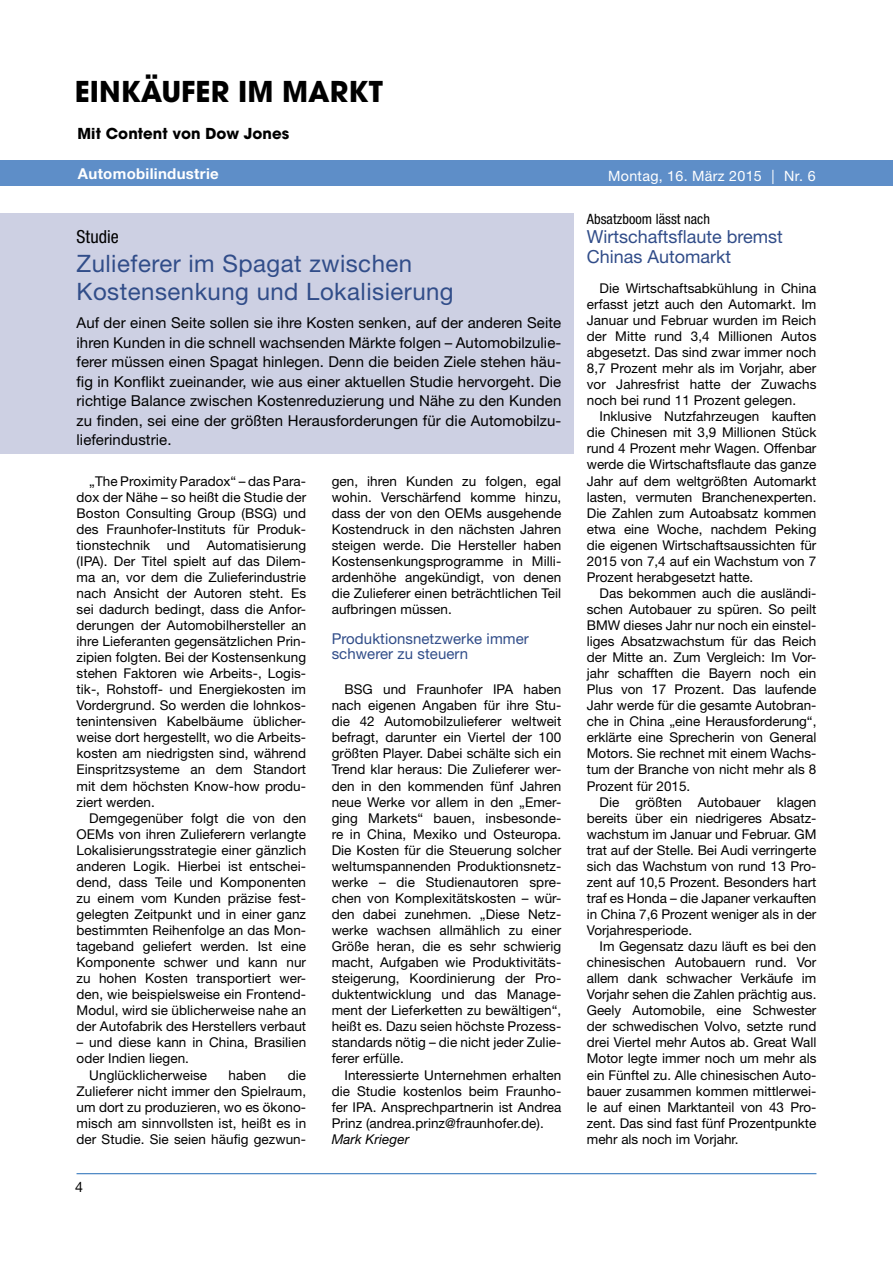
<style>
.page{position:relative;width:893px;height:1263px;background:#fff}
.page>*{position:absolute;margin:0;border:0;box-sizing:border-box;transform-origin:0 0}
.t1{font:700 28.5px "ITC Avant Garde Std";color:#000}
.t2{font:24px/28.8px "Helvetica Neue LT";letter-spacing:.02em;color:#314d89}
.t3{font:18px/19.5px "Helvetica Neue LT";color:#314d89}
.t4{font:condensed 18px "Helvetica Neue LT";letter-spacing:.005em;color:#000}
.t5{font:15px/19.5px "Helvetica Neue LT";letter-spacing:.005em;color:#000;text-align:justify}
.t6{font:15px/15.3px "Helvetica Neue LT";letter-spacing:.005em;color:#314d89}
.t7{font:700 15px "ITC Avant Garde Std";letter-spacing:.005em;color:#000}
.t8{font:700 15px "Helvetica Neue LT";letter-spacing:.02em;color:#fff}
.t9{font:14.25px "Helvetica Neue LT";letter-spacing:.02em;color:#fff}
.t10{font:condensed 14.25px "Helvetica Neue LT";letter-spacing:.005em;color:#000}
.t11{font:14.25px "Helvetica Neue LT";color:#000}
.t12{font:13.5px/16px "Helvetica Neue LT";letter-spacing:.005em;color:#000;text-align:justify}
.t13{font:italic 13.5px "Helvetica Neue LT";letter-spacing:.005em;color:#000}
</style>
<div class="page">
<hr style="left:77px;top:1173px;width:739px;height:1px;background:#3a7bbe">
<div style="left:0;top:160px;width:893px;height:26px;background:#5e8ec8"></div>
<div style="left:0;top:213px;width:573px;height:240px;background:#cdd0e3"></div>
<h1 class="t1" style="left:75px;top:72px;width:310px">EINKÄUFER IM MARKT</h1>
<p class="t7" style="left:77px;top:123px;width:213px">Mit Content von Dow Jones</p>
<p class="t8" style="left:78px;top:164px;width:142px">Automobilindustrie</p>
<h3 class="t4" style="left:77px;top:226px;width:44px">Studie</h3>
<h2 class="t2" style="left:77px;top:248px;width:379px">Zulieferer im Spagat zwischen<br>Kostensenkung und Lokalisierung</h2>
<p class="t5" style="left:77px;top:313px;width:486px">Auf der einen Seite sollen sie ihre Kosten senken, auf der anderen Seite ihren Kunden in die schnell wachsenden Märkte folgen – Automobilzulie&shy;ferer müssen einen Spagat hinlegen. Denn die beiden Ziele stehen häu-昀椀g in Kon昀氀ikt zueinander, wie aus einer aktuellen Studie hervorgeht. Die richtige Balance zwischen Kostenreduzierung und Nähe zu den Kunden zu 昀椀nden, sei eine der größten Herausforderungen für die Automobilzu&shy;lieferindustrie.</p>
<p class="t12" style="left:77px;top:472px;width:231px;text-indent:13px">„The Proximity Paradox“ – das Para&shy;dox der Nähe – so heißt die Studie der Boston Consulting Group (BSG) und des Fraunhofer-Instituts für Produk&shy;tionstechnik und Automatisierung (IPA). Der Titel spielt auf das Dilem&shy;ma an, vor dem die Zulieferindustrie nach Ansicht der Autoren steht. Es sei dadurch bedingt, dass die Anfor&shy;derungen der Automobilhersteller an ihre Lieferanten gegensätzlichen Prin&shy;zipien folgten. Bei der Kostensenkung stehen Faktoren wie Arbeits-, Logis&shy;tik-, Rohstoff- und Energiekosten im Vordergrund. So werden die lohnkos&shy;tenintensiven Kabelbäume üblicher&shy;weise dort hergestellt, wo die Arbeits&shy;kosten am niedrigsten sind, während Einspritzsysteme an dem Standort mit dem höchsten Know-how produ&shy;ziert werden.</p>
<p class="t12" style="left:77px;top:810px;width:231px;text-indent:13px">Demgegenüber folgt die von den OEMs von ihren Zulieferern verlangte Lokalisierungsstrategie einer gänzlich anderen Logik. Hierbei ist entschei&shy;dend, dass Teile und Komponenten zu einem vom Kunden präzise fest&shy;gelegten Zeitpunkt und in einer ganz bestimmten Reihenfolge an das Mon&shy;tageband geliefert werden. Ist eine Komponente schwer und kann nur zu hohen Kosten transportiert wer&shy;den, wie beispielsweise ein Frontend-Modul, wird sie üblicherweise nahe an der Autofabrik des Herstellers verbaut</p>
<p class="t12" style="left:77px;top:1034px;width:231px">– und diese kann in China, Brasilien</p>
<p class="t12" style="left:77px;top:1050px;width:114px">oder Indien liegen.</p>
<p class="t12" style="left:89px;top:1066px;width:119px">Unglücklicherweise</p>
<p class="t12" style="left:229px;top:1066px;width:39px">haben</p>
<p class="t12" style="left:332px;top:472px;width:231px">gen, ihren Kunden zu folgen, egal wohin. Verschärfend komme hinzu, dass der von den OEMs ausgehende Kostendruck in den nächsten Jahren steigen werde. Die Hersteller haben Kostensenkungsprogramme in Milli&shy;ardenhöhe angekündigt, von denen die Zulieferer einen beträchtlichen Teil aufbringen müssen.</p>
<p class="t6" style="left:332px;top:631px;width:199px">Produktionsnetzwerke immer schwerer zu steuern</p>
<p class="t12" style="left:332px;top:681px;width:231px;text-indent:13px">BSG und Fraunhofer IPA haben nach eigenen Angaben für ihre Stu&shy;die 42 Automobilzulieferer weltweit befragt, darunter ein Viertel der 100 größten Player. Dabei schälte sich ein Trend klar heraus: Die Zulieferer wer&shy;den in den kommenden fünf Jahren neue Werke vor allem in den „Emer&shy;ging Markets“ bauen, insbesonde&shy;re in China, Mexiko und Osteuropa.<br>Die Kosten für die Steuerung solcher weltumspannenden Produktionsnetz&shy;werke – die Studienautoren spre&shy;chen von Komplexitätskosten – wür&shy;den dabei zunehmen. „Diese Netz&shy;werke wachsen allmählich zu einer Größe heran, die es sehr schwierig macht, Aufgaben wie Produktivitäts&shy;steigerung, Koordinierung der Pro&shy;duktentwicklung und das Manage&shy;ment der Lieferketten zu bewältigen“, heißt es. Dazu seien höchste Prozess&shy;standards nötig – die nicht jeder Zulie&shy;ferer erfülle.</p>
<p class="t12" style="left:332px;top:1066px;width:231px;text-indent:13px">Interessierte Unternehmen erhalten die Studie kostenlos beim Fraunho&shy;fer IPA. Ansprechpartnerin ist Andrea Prinz (andrea.prinz@fraunhofer.de).</p>
<p class="t13" style="left:332px;top:1131px;width:79px">Mark Krieger</p>
<p class="t12" style="left:77px;top:1066px;width:231px;text-indent:211px">die Zulieferer nicht immer den Spielraum, um dort zu produzieren, wo es ökono&shy;misch am sinnvollsten ist, heißt es in der Studie. Sie seien häu昀椀g gezwun-</p>
<p class="t11" style="left:75px;top:1178px;width:9px">4</p>
<p class="t9" style="left:608px;top:167px;width:209px">Montag, 16. März 2015 | Nr. 6</p>
<p class="t10" style="left:587px;top:211px;width:125px">Absatzboom lässt nach</p>
<h3 class="t3" style="left:587px;top:227px;width:198px">Wirtschafts昀氀aute bremst<br>Chinas Automarkt</h3>
<p class="t12" style="left:587px;top:280px;width:231px;text-indent:13px">Die Wirtschaftsabkühlung in China erfasst jetzt auch den Automarkt. Im Januar und Februar wurden im Reich der Mitte rund 3,4 Millionen Autos abgesetzt. Das sind zwar immer noch 8,7 Prozent mehr als im Vorjahr, aber vor Jahresfrist hatte der Zuwachs noch bei rund 11 Prozent gelegen.</p>
<p class="t12" style="left:587px;top:408px;width:231px;text-indent:13px">Inklusive Nutzfahrzeugen kauften die Chinesen mit 3,9 Millionen Stück rund 4 Prozent mehr Wagen. Offenbar werde die Wirtschafts昀氀aute das ganze Jahr auf dem weltgrößten Automarkt lasten, vermuten Branchenexperten.<br>Die Zahlen zum Autoabsatz kommen etwa eine Woche, nachdem Peking die eigenen Wirtschaftsaussichten für 2015 von 7,4 auf ein Wachstum von 7<br>Prozent herabgesetzt hatte.</p>
<p class="t12" style="left:587px;top:585px;width:231px;text-indent:13px">Das bekommen auch die ausländi&shy;schen Autobauer zu spüren. So peilt BMW dieses Jahr nur noch ein einstel&shy;liges Absatzwachstum für das Reich der Mitte an. Zum Vergleich: Im Vor&shy;jahr schafften die Bayern noch ein Plus von 17 Prozent. Das laufende Jahr werde für die gesamte Autobran&shy;che in China „eine Herausforderung“, erklärte eine Sprecherin von General Motors. Sie rechnet mit einem Wachs&shy;tum der Branche von nicht mehr als 8<br>Prozent für 2015.</p>
<p class="t12" style="left:587px;top:793px;width:231px;text-indent:13px">Die größten Autobauer klagen bereits über ein niedrigeres Absatz&shy;wachstum im Januar und Februar. GM trat auf der Stelle. Bei Audi verringerte sich das Wachstum von rund 13 Pro&shy;zent auf 10,5 Prozent. Besonders hart traf es Honda – die Japaner verkauften in China 7,6 Prozent weniger als in der Vorjahresperiode.</p>
<p class="t12" style="left:587px;top:938px;width:231px;text-indent:13px">Im Gegensatz dazu läuft es bei den chinesischen Autobauern rund. Vor allem dank schwacher Verkäufe im Vorjahr sehen die Zahlen prächtig aus.<br>Geely Automobile, eine Schwester der schwedischen Volvo, setzte rund drei Viertel mehr Autos ab. Great Wall Motor legte immer noch um mehr als ein Fünftel zu. Alle chinesischen Auto&shy;bauer zusammen kommen mittlerwei&shy;le auf einen Marktanteil von 43 Pro&shy;zent. Das sind fast fünf Prozentpunkte mehr als noch im Vorjahr.</p>
</div>
